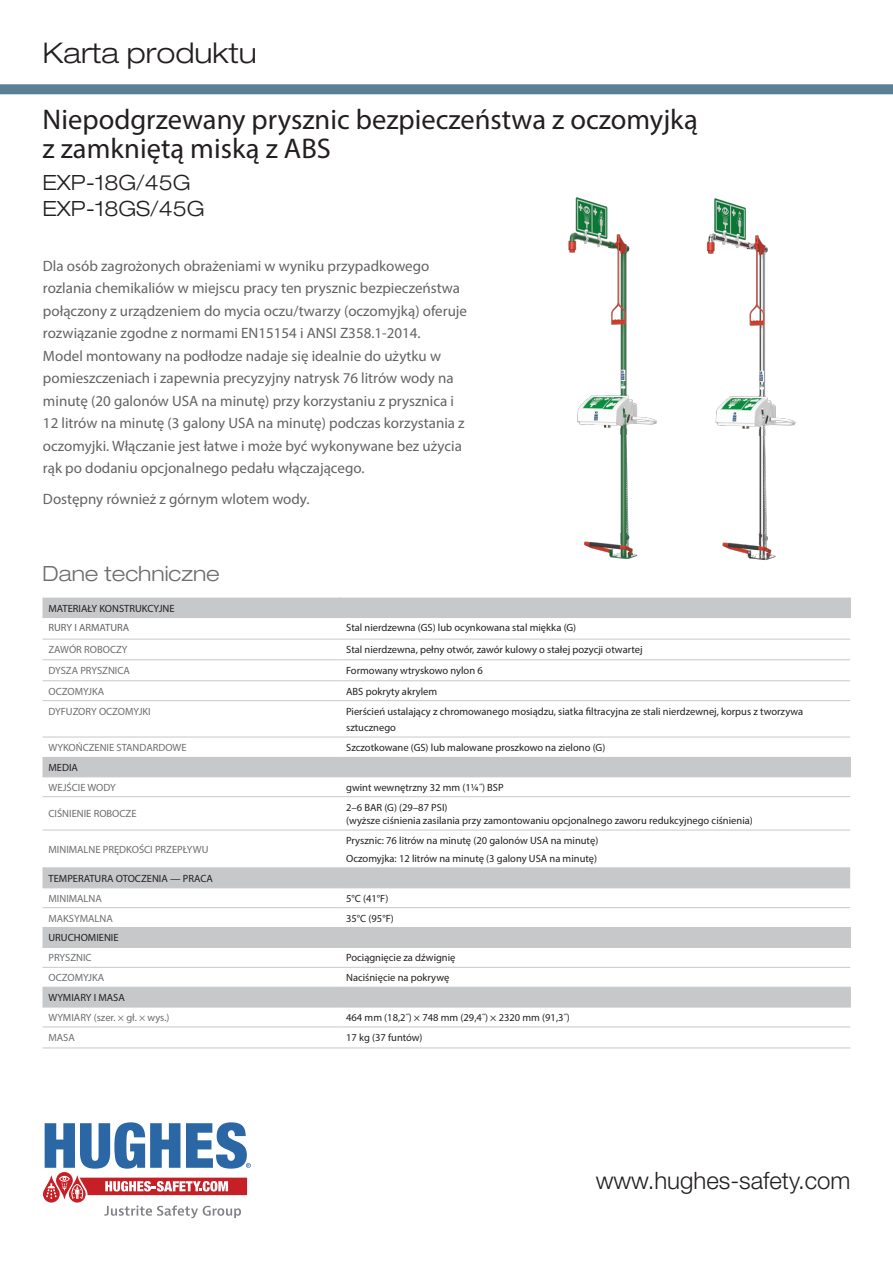
<style>
.page{position:relative;width:893px;height:1263px;background:#fff}
.page>*{position:absolute;margin:0;border:0;box-sizing:border-box;transform-origin:0 0}
.t1{font:28.5px/28.5px "Myriad Pro";color:#231f20}
.t2{font:300 expanded 28.5px "Helvetica Neue LT Std";color:#231f20}
.t3{font:300 24px "Helvetica Neue LT Std";color:#231f20}
.SKU{font:300 expanded 21px "Helvetica Neue LT Std";color:#231f20}
.t4{font:300 expanded 21px "Helvetica Neue LT Std";color:#6c6d70}
.t5{font:15px/22.5px "Myriad Pro";color:#636366}
.t6{font:10.5px/16.5px "Myriad Pro";color:#231f20}
.t7{font:10.5px "Myriad Pro";color:#6c6d70}
.t8{font:10.5px "Myriad Pro";color:#636366}
.s1{color:#666a6b}
</style>
<div class="page">
<svg style="left:43px;top:598px;width:807px;height:409px"></svg>
<svg style="left:339px;top:598px;width:2px;height:19px"></svg>
<svg style="left:849px;top:598px;width:2px;height:19px"></svg>
<svg style="left:339px;top:757px;width:2px;height:19px"></svg>
<svg style="left:849px;top:757px;width:2px;height:19px"></svg>
<svg style="left:339px;top:928px;width:2px;height:19px"></svg>
<svg style="left:849px;top:928px;width:2px;height:19px"></svg>
<hr style="left:339px;top:987px;width:2px;height:20px;background:#c7c8ca">
<hr style="left:849px;top:987px;width:2px;height:20px;background:#c7c8ca">
<hr style="left:43px;top:1007px;width:297px;height:1px;background:#c7c8ca">
<hr style="left:340px;top:1007px;width:511px;height:1px;background:#c7c8ca">
<hr style="left:43px;top:1026px;width:297px;height:1px;background:#c7c8ca">
<hr style="left:340px;top:1026px;width:510px;height:1px;background:#c7c8ca">
<hr style="left:43px;top:1047px;width:297px;height:1px;background:#c7c8ca">
<hr style="left:340px;top:1047px;width:510px;height:1px;background:#c7c8ca">
<hr style="left:43px;top:867px;width:297px;height:1px;background:#c7c8ca">
<hr style="left:340px;top:867px;width:510px;height:1px;background:#c7c8ca">
<hr style="left:43px;top:887px;width:297px;height:1px;background:#c7c8ca">
<hr style="left:340px;top:887px;width:510px;height:1px;background:#c7c8ca">
<hr style="left:43px;top:617px;width:297px;height:1px;background:#c7c8ca">
<hr style="left:340px;top:617px;width:511px;height:1px;background:#c7c8ca">
<hr style="left:43px;top:776px;width:297px;height:1px;background:#c7c8ca">
<hr style="left:340px;top:776px;width:511px;height:1px;background:#c7c8ca">
<hr style="left:43px;top:947px;width:297px;height:1px;background:#c7c8ca">
<hr style="left:340px;top:947px;width:511px;height:1px;background:#c7c8ca">
<hr style="left:43px;top:639px;width:297px;height:1px;background:#c7c8ca">
<hr style="left:340px;top:639px;width:510px;height:1px;background:#c7c8ca">
<hr style="left:43px;top:659px;width:297px;height:1px;background:#c7c8ca">
<hr style="left:340px;top:659px;width:510px;height:1px;background:#c7c8ca">
<hr style="left:43px;top:680px;width:297px;height:1px;background:#c7c8ca">
<hr style="left:340px;top:680px;width:510px;height:1px;background:#c7c8ca">
<hr style="left:43px;top:700px;width:297px;height:1px;background:#c7c8ca">
<hr style="left:340px;top:700px;width:510px;height:1px;background:#c7c8ca">
<hr style="left:43px;top:737px;width:297px;height:1px;background:#c7c8ca">
<hr style="left:340px;top:737px;width:510px;height:1px;background:#c7c8ca">
<hr style="left:43px;top:796px;width:297px;height:1px;background:#c7c8ca">
<hr style="left:340px;top:796px;width:510px;height:1px;background:#c7c8ca">
<hr style="left:43px;top:830px;width:297px;height:1px;background:#c7c8ca">
<hr style="left:340px;top:830px;width:510px;height:1px;background:#c7c8ca">
<hr style="left:43px;top:907px;width:297px;height:1px;background:#c7c8ca">
<hr style="left:340px;top:907px;width:510px;height:1px;background:#c7c8ca">
<hr style="left:43px;top:927px;width:297px;height:1px;background:#c7c8ca">
<hr style="left:340px;top:927px;width:511px;height:1px;background:#c7c8ca">
<hr style="left:43px;top:967px;width:297px;height:1px;background:#c7c8ca">
<hr style="left:340px;top:967px;width:510px;height:1px;background:#c7c8ca">
<hr style="left:43px;top:987px;width:297px;height:1px;background:#c7c8ca">
<hr style="left:340px;top:987px;width:511px;height:1px;background:#c7c8ca">
<svg style="left:0;top:84px;width:893px;height:10px;background:#5f8298"></svg>
<img style="left:568px;top:197px;width:89px;height:363px">
<img style="left:706px;top:198px;width:90px;height:363px">
<svg style="left:43px;top:1122px;width:208px;height:96px"></svg>
<p class="t2" style="left:43px;top:36px;width:216px">Karta produktu</p>
<p class="t1" style="left:43px;top:105px;width:657px">Niepodgrzewany prysznic bezpieczeństwa z oczomyjką z zamkniętą miską z ABS</p>
<p class="SKU" style="left:43px;top:170px;width:150px">EXP-18G/45G</p>
<p class="SKU" style="left:43px;top:196px;width:164px">EXP-18GS/45G</p>
<p class="t5" style="left:43px;top:254px;width:426px">Dla osób zagrożonych obrażeniami w wyniku przypadkowego rozlania chemikaliów w miejscu pracy ten prysznic bezpieczeństwa połączony z urządzeniem do mycia oczu/twarzy (oczomyjką) oferuje rozwiązanie zgodne z normami EN15154 i ANSI Z358.1-2014.<br>Model montowany na podłodze nadaje się idealnie do użytku w pomieszczeniach i zapewnia precyzyjny natrysk 76 litrów wody na minutę (20 galonów USA na minutę) przy korzystaniu z prysznica i 12 litrów na minutę (3 galony USA na minutę) podczas korzystania z oczomyjki. Włączanie jest łatwe i może być wykonywane bez użycia rąk po dodaniu opcjonalnego pedału włączającego.</p>
<p class="t5" style="left:43px;top:488px;width:268px">Dostępny również z górnym wlotem wody.</p>
<p class="t4" style="left:43px;top:560px;width:179px">Dane <span class="s1">t</span>echniczne</p>
<p class="t6" style="left:49px;top:599px;width:128px">MATERIAŁY KONSTRUKCYJNE</p>
<p class="t8" style="left:49px;top:621px;width:82px">RURY I ARMATURA</p>
<p class="t6" style="left:346px;top:619px;width:232px">Stal nierdzewna (GS) lub ocynkowana stal miękka (G)</p>
<p class="t7" style="left:49px;top:643px;width:81px">ZAWÓR ROBOCZY</p>
<p class="t6" style="left:346px;top:641px;width:298px">Stal nierdzewna, pełny otwór, zawór kulowy o stałej pozycji otwartej</p>
<p class="t7" style="left:49px;top:664px;width:83px">DYSZA PRYSZNICA</p>
<p class="t6" style="left:346px;top:662px;width:138px">Formowany wtryskowo nylon 6</p>
<p class="t7" style="left:49px;top:685px;width:57px">OCZOMYJKA</p>
<p class="t6" style="left:346px;top:683px;width:93px">ABS pokryty akrylem</p>
<p class="t7" style="left:49px;top:704px;width:104px">DYFUZORY OCZOMYJKI</p>
<p class="t6" style="left:346px;top:703px;width:458px">Pierścień ustalający z chromowanego mosiądzu, siatka filtracyjna ze stali nierdzewnej, korpus z tworzywa sztucznego</p>
<p class="t7" style="left:49px;top:741px;width:140px">WYKOŃCZENIE STANDARDOWE</p>
<p class="t6" style="left:346px;top:739px;width:261px">Szczotkowane (GS) lub malowane proszkowo na zielono (G)</p>
<p class="t6" style="left:49px;top:759px;width:31px">MEDIA</p>
<p class="t7" style="left:49px;top:781px;width:69px">WEJŚCIE WODY</p>
<p class="t6" style="left:346px;top:779px;width:159px">gwint wewnętrzny 32 mm (11/4˝) BSP</p>
<p class="t7" style="left:49px;top:807px;width:90px">CIŚNIENIE ROBOCZE</p>
<p class="t6" style="left:346px;top:799px;width:103px">2–6 BAR (G) (29–87 PSI)</p>
<p class="t6" style="left:346px;top:812px;width:408px">(wyższe ciśnienia zasilania przy zamontowaniu opcjonalnego zaworu redukcyjnego ciśnienia)</p>
<p class="t7" style="left:49px;top:843px;width:162px">MINIMALNE PRĘDKOŚCI PRZEPŁYWU</p>
<p class="t6" style="left:346px;top:832px;width:254px">Prysznic: 76 litrów na minutę (20 galonów USA na minutę)</p>
<p class="t6" style="left:346px;top:850px;width:252px">Oczomyjka: 12 litrów na minutę (3 galony USA na minutę)</p>
<p class="t6" style="left:49px;top:870px;width:166px">TEMPERATURA OTOCZENIA — PRACA</p>
<p class="t7" style="left:49px;top:892px;width:55px">MINIMALNA</p>
<p class="t6" style="left:346px;top:890px;width:44px">5°C (41°F)</p>
<p class="t7" style="left:49px;top:911px;width:66px">MAKSYMALNA</p>
<p class="t6" style="left:346px;top:910px;width:49px">35°C (95°F)</p>
<p class="t6" style="left:49px;top:929px;width:72px">URUCHOMIENIE</p>
<p class="t7" style="left:49px;top:951px;width:45px">PRYSZNIC</p>
<p class="t6" style="left:346px;top:949px;width:111px">Pociągnięcie za dźwignię</p>
<p class="t7" style="left:49px;top:971px;width:57px">OCZOMYJKA</p>
<p class="t6" style="left:346px;top:969px;width:105px">Naciśnięcie na pokrywę</p>
<p class="t6" style="left:49px;top:989px;width:78px">WYMIARY I MASA</p>
<p class="t7" style="left:49px;top:1011px;width:122px">WYMIARY (szer. × gł. × wys.)</p>
<p class="t6" style="left:346px;top:1009px;width:225px">464 mm (18,2˝) × 748 mm (29,4˝) × 2320 mm (91,3˝)</p>
<p class="t7" style="left:49px;top:1031px;width:28px">MASA</p>
<p class="t6" style="left:346px;top:1029px;width:78px">17 kg (37 funtów)</p>
<p class="t3" style="left:596px;top:1166px;width:256px">www.hughes-safety.com</p>
</div>
